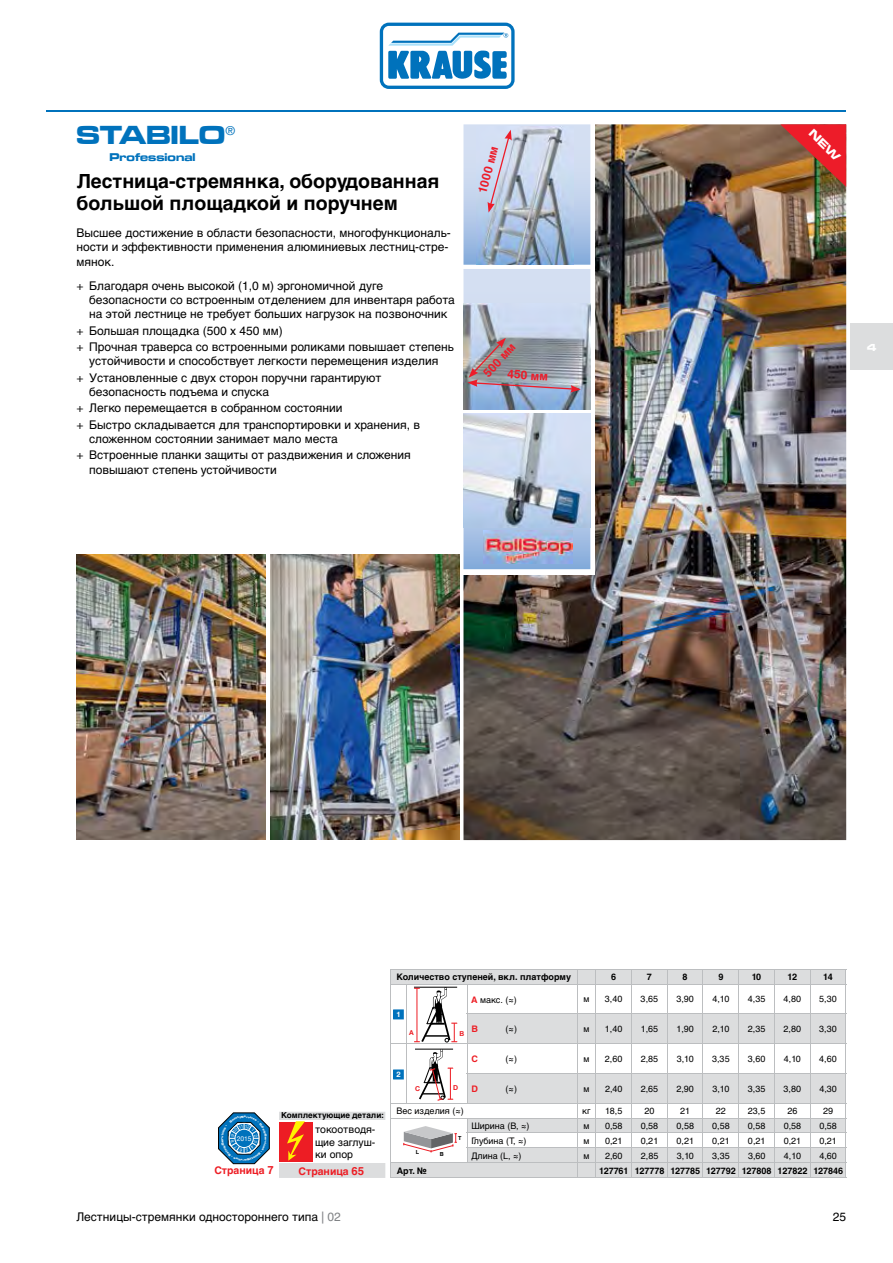
<style>
.page{position:relative;width:893px;height:1263px;background:#fff}
.page>*{position:absolute;margin:0;border:0;box-sizing:border-box;transform-origin:0 0}
.t1{font:27px "Microgramma D Bold Exte";color:#0072bc}
.t2{font:700 19.5px/22.5px "Helvetica Cyr";color:#000}
.t3{font:12px/16.4px "Helvetica Cyr Upright";color:#000}
.t4{font:700 12px "Helvetica Cyr";color:#ed1c29}
.t5{font:11.7px "Microgramma D Bold Exte";color:#0072bc}
.t6{font:10.5px/12.6px "Helvetica Cyr Upright";color:#000;text-align:justify}
.t7{font:700 10.5px "Helvetica Cyr";color:#ed1d24}
.t8{font:10.5px "Microgramma D Bold Exte";color:#fff}
.t9{font:9px "Helvetica Cyr Upright";color:#000}
.t10{font:700 9px "Helvetica Cyr";color:#000}
.t11{font:700 9px "Helvetica Cyr";color:#ed1d24}
.t12{font:700 8.25px "Helvetica Cyr";color:#000}
.t13{font:700 7.5px "Helvetica Neue LT";color:#fff}
.t14{font:700 6.75px "Helvetica Neue LT";color:#ed1d24}
.t15{font:6.6px "Helvetica Neue LT";color:#fff}
.t16{font:700 5.55px "Helvetica LT Std";color:#000}
.s1{font-family:"Helvetica Neue LT"}
.s2{font-family:"Helvetica Neue LT";font-size:11.25px}
.s3{font-size:11.25px}
.s4{font-family:"Helvetica Cyr";font-weight:700;color:#ed1d24}
.s5{color:#808285}
</style>
<div class="page">
<svg style="left:378px;top:21px;width:138px;height:69px"></svg>
<svg style="left:380px;top:23px;width:135px;height:66px"></svg>
<hr style="left:47px;top:110px;width:799px;height:1px;background:#0072bc">
<div style="left:850px;top:323px;width:43px;height:47px;background:#dcddde"></div>
<img style="left:463px;top:124px;width:383px;height:716px">
<div style="left:459px;top:119px;width:136px;height:455px;background:#fff"></div>
<img style="left:77px;top:555px;width:189px;height:285px">
<img style="left:270px;top:555px;width:189px;height:285px">
<svg style="left:279px;top:969px;width:567px;height:209px"></svg>
<svg style="left:463px;top:124px;width:127px;height:445px;background:#b0bdd2"></svg>
<img style="left:463px;top:413px;width:127px;height:114px">
<img style="left:483px;top:530px;width:90px;height:34px">
<img style="left:780px;top:124px;width:66px;height:63px">
<svg style="left:218px;top:1112px;width:52px;height:52px"></svg>
<h1 class="t1" style="left:77px;top:117px;width:160px">STABILO<sup>®</sup></h1>
<p class="t5" style="left:109px;top:149px;width:88px">Professional</p>
<h2 class="t2" style="left:77px;top:169px;width:364px">Лестница-стремянка, оборудованная большой площадкой и поручнем</h2>
<p class="t3" style="left:77px;top:226px;width:376px;line-height:14.2px">Высшее достижение в области безопасности, многофункциональ&shy;ности и эффективности применения алюминиевых лестниц-стре&shy;мянок.</p>
<p class="t3" style="left:89px;top:279px;width:367px;line-height:14.2px;text-indent:-13px"><span class="s1">+</span> Благодаря очень высокой (1,0 м) эргономичной дуге безопасности со встроенным отделением для инвентаря работа на этой лестнице не требует больших нагрузок на позвоночник</p>
<p class="t3" style="left:77px;top:322px;width:379px"><span class="s1">+</span> Большая площадка (500 х 450 мм)<br><span class="s1">+</span> Прочная траверса со встроенными роликами повышает степень</p>
<p class="t3" style="left:77px;top:353px;width:363px;text-indent:13px">устойчивости и способствует легкости перемещения изделия <span class="s1">+</span> Установленные с двух сторон поручни гарантируют</p>
<p class="t3" style="left:77px;top:384px;width:345px;text-indent:13px">безопасность подъема и спуска<br><span class="s1">+</span> Легко перемещается в собранном состоянии<br><span class="s1">+</span> Быстро складывается для транспортировки и хранения, в</p>
<p class="t3" style="left:77px;top:431px;width:336px;text-indent:13px">сложенном состоянии занимает мало места<br><span class="s1">+</span> Встроенные планки защиты от раздвижения и сложения</p>
<p class="t3" style="left:89px;top:461px;width:189px">повышают степень устойчивости</p>
<p class="t4" style="left:475px;top:191px;width:49px;rotate:-75deg">1000 мм</p>
<p class="t4" style="left:480px;top:370px;width:43px;rotate:-47deg">500 мм</p>
<p class="t4" style="left:508px;top:367px;width:42px;rotate:4deg">450 мм</p>
<p class="t8" style="left:867px;top:340px;width:11px">4</p>
<p class="t15" style="left:237px;top:1134px;width:16px">2015</p>
<p class="t7" style="left:214px;top:1164px;width:61px">Страница <span class="s2">7</span></p>
<p class="t12" style="left:281px;top:1110px;width:104px">Комплектующие детали:</p>
<p class="t6" style="left:315px;top:1123px;width:62px">токоотводя&shy;щие заглуш&shy;ки опор</p>
<p class="t7" style="left:298px;top:1165px;width:67px">Страница <span class="s3">65</span></p>
<p class="t10" style="left:396px;top:972px;width:176px">Количество ступеней, вкл. платформу</p>
<p class="t10" style="left:611px;top:972px;width:7px">6</p>
<p class="t10" style="left:647px;top:972px;width:7px">7</p>
<p class="t10" style="left:683px;top:972px;width:7px">8</p>
<p class="t10" style="left:718px;top:972px;width:7px">9</p>
<p class="t10" style="left:752px;top:972px;width:11px">10</p>
<p class="t10" style="left:787px;top:972px;width:11px">12</p>
<p class="t10" style="left:823px;top:972px;width:11px">14</p>
<p class="t9" style="left:471px;top:994px;width:47px"><span class="s4">A</span> макс. (≈)</p>
<p class="t9" style="left:583px;top:994px;width:7px">м</p>
<p class="t9" style="left:605px;top:994px;width:19px">3,40</p>
<p class="t9" style="left:641px;top:994px;width:19px">3,65</p>
<p class="t9" style="left:676px;top:994px;width:19px">3,90</p>
<p class="t9" style="left:712px;top:994px;width:19px">4,10</p>
<p class="t9" style="left:748px;top:994px;width:19px">4,35</p>
<p class="t9" style="left:783px;top:994px;width:19px">4,80</p>
<p class="t9" style="left:819px;top:994px;width:19px">5,30</p>
<p class="t11" style="left:471px;top:1024px;width:8px">B</p>
<p class="t9" style="left:506px;top:1024px;width:13px">(≈)</p>
<p class="t9" style="left:583px;top:1024px;width:7px">м</p>
<p class="t9" style="left:605px;top:1024px;width:19px">1,40</p>
<p class="t9" style="left:641px;top:1024px;width:19px">1,65</p>
<p class="t9" style="left:676px;top:1024px;width:19px">1,90</p>
<p class="t9" style="left:712px;top:1024px;width:19px">2,10</p>
<p class="t9" style="left:748px;top:1024px;width:19px">2,35</p>
<p class="t9" style="left:784px;top:1024px;width:19px">2,80</p>
<p class="t9" style="left:819px;top:1024px;width:19px">3,30</p>
<p class="t11" style="left:471px;top:1054px;width:8px">C</p>
<p class="t9" style="left:506px;top:1054px;width:13px">(≈)</p>
<p class="t9" style="left:583px;top:1054px;width:7px">м</p>
<p class="t9" style="left:605px;top:1054px;width:19px">2,60</p>
<p class="t9" style="left:641px;top:1054px;width:19px">2,85</p>
<p class="t9" style="left:677px;top:1054px;width:19px">3,10</p>
<p class="t9" style="left:712px;top:1054px;width:19px">3,35</p>
<p class="t9" style="left:748px;top:1054px;width:19px">3,60</p>
<p class="t9" style="left:784px;top:1054px;width:19px">4,10</p>
<p class="t9" style="left:819px;top:1054px;width:19px">4,60</p>
<p class="t11" style="left:471px;top:1083px;width:8px">D</p>
<p class="t9" style="left:506px;top:1083px;width:13px">(≈)</p>
<p class="t9" style="left:583px;top:1083px;width:7px">м</p>
<p class="t9" style="left:605px;top:1083px;width:19px">2,40</p>
<p class="t9" style="left:641px;top:1083px;width:19px">2,65</p>
<p class="t9" style="left:676px;top:1083px;width:19px">2,90</p>
<p class="t9" style="left:712px;top:1083px;width:19px">3,10</p>
<p class="t9" style="left:748px;top:1083px;width:19px">3,35</p>
<p class="t9" style="left:784px;top:1083px;width:19px">3,80</p>
<p class="t9" style="left:819px;top:1083px;width:19px">4,30</p>
<p class="t9" style="left:397px;top:1106px;width:69px">Вес изделия (≈)</p>
<p class="t9" style="left:582px;top:1106px;width:10px">кг</p>
<p class="t9" style="left:605px;top:1106px;width:19px">18,5</p>
<p class="t9" style="left:644px;top:1106px;width:12px">20</p>
<p class="t9" style="left:680px;top:1106px;width:12px">21</p>
<p class="t9" style="left:716px;top:1106px;width:12px">22</p>
<p class="t9" style="left:748px;top:1106px;width:19px">23,5</p>
<p class="t9" style="left:787px;top:1106px;width:12px">26</p>
<p class="t9" style="left:823px;top:1106px;width:12px">29</p>
<p class="t9" style="left:471px;top:1121px;width:60px">Ширина (B, ≈)</p>
<p class="t9" style="left:584px;top:1121px;width:7px">м</p>
<p class="t9" style="left:605px;top:1121px;width:19px">0,58</p>
<p class="t9" style="left:641px;top:1121px;width:19px">0,58</p>
<p class="t9" style="left:676px;top:1121px;width:19px">0,58</p>
<p class="t9" style="left:712px;top:1121px;width:19px">0,58</p>
<p class="t9" style="left:748px;top:1121px;width:19px">0,58</p>
<p class="t9" style="left:784px;top:1121px;width:19px">0,58</p>
<p class="t9" style="left:819px;top:1121px;width:19px">0,58</p>
<p class="t9" style="left:471px;top:1136px;width:56px">Глубина (T, ≈)</p>
<p class="t9" style="left:584px;top:1136px;width:7px">м</p>
<p class="t9" style="left:605px;top:1136px;width:19px">0,21</p>
<p class="t9" style="left:641px;top:1136px;width:19px">0,21</p>
<p class="t9" style="left:676px;top:1136px;width:19px">0,21</p>
<p class="t9" style="left:712px;top:1136px;width:19px">0,21</p>
<p class="t9" style="left:748px;top:1136px;width:19px">0,21</p>
<p class="t9" style="left:784px;top:1136px;width:19px">0,21</p>
<p class="t9" style="left:819px;top:1136px;width:19px">0,21</p>
<p class="t9" style="left:471px;top:1150px;width:52px">Длина (L, ≈)</p>
<p class="t9" style="left:584px;top:1150px;width:7px">м</p>
<p class="t9" style="left:605px;top:1150px;width:19px">2,60</p>
<p class="t9" style="left:641px;top:1150px;width:19px">2,85</p>
<p class="t9" style="left:677px;top:1150px;width:19px">3,10</p>
<p class="t9" style="left:712px;top:1150px;width:19px">3,35</p>
<p class="t9" style="left:748px;top:1150px;width:19px">3,60</p>
<p class="t9" style="left:784px;top:1150px;width:19px">4,10</p>
<p class="t9" style="left:819px;top:1150px;width:19px">4,60</p>
<p class="t10" style="left:397px;top:1165px;width:31px">Арт. №</p>
<p class="t10" style="left:599px;top:1165px;width:245px">127761 127778 127785 127792 127808 127822 127846</p>
<p class="t13" style="left:396px;top:1010px;width:6px">1</p>
<p class="t14" style="left:409px;top:1028px;width:6px">A</p>
<p class="t14" style="left:459px;top:1029px;width:6px">B</p>
<p class="t13" style="left:396px;top:1070px;width:6px">2</p>
<p class="t14" style="left:415px;top:1084px;width:7px">C</p>
<p class="t14" style="left:453px;top:1083px;width:7px">D</p>
<p class="t16" style="left:458px;top:1135px;width:5px">T</p>
<p class="t16" style="left:416px;top:1148px;width:5px">L</p>
<p class="t16" style="left:440px;top:1150px;width:6px">B</p>
<p class="t3" style="left:77px;top:1209px;width:266px">Лестницы-стремянки одностороннего типа <span class="s5">| 02</span></p>
<p class="t3" style="left:833px;top:1209px;width:15px">25</p>
</div>
